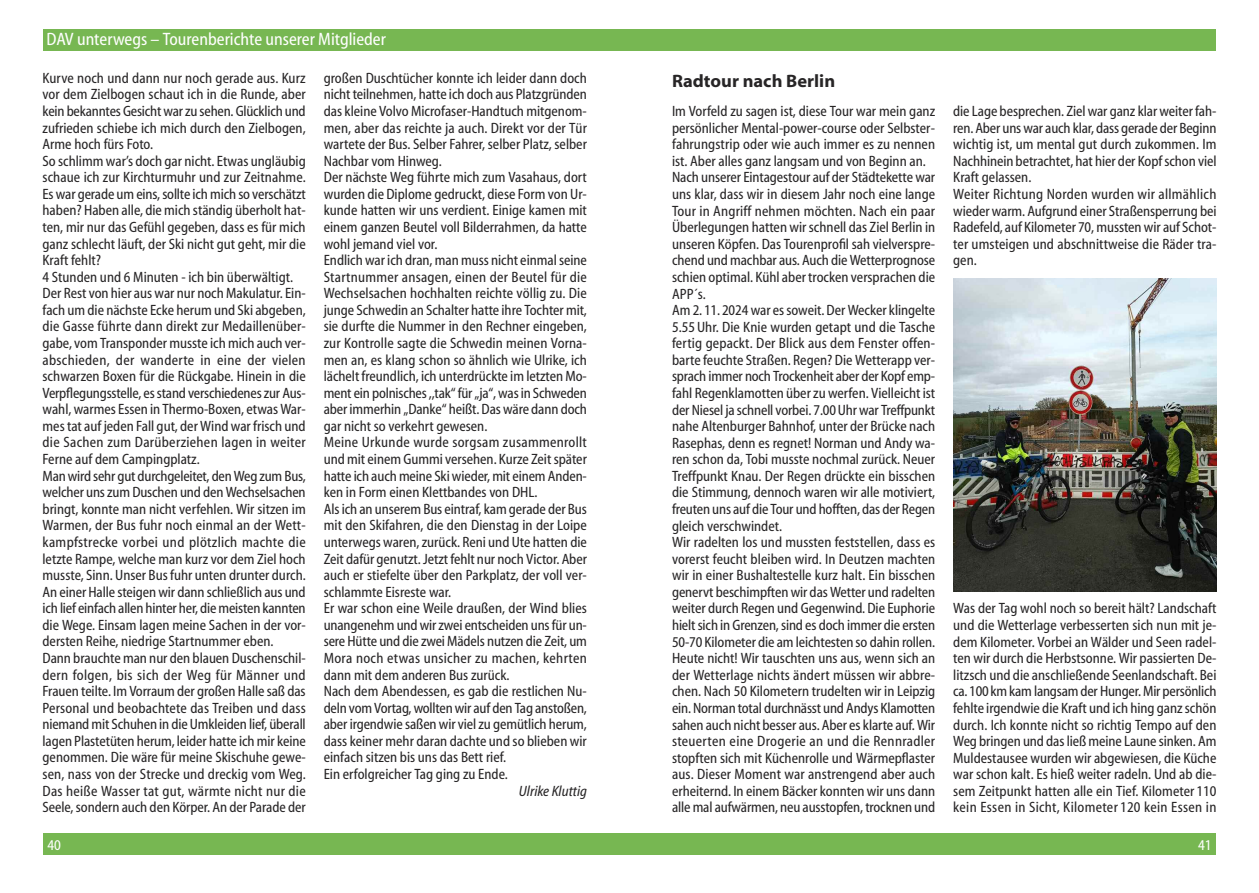
<style>
.page{position:relative;width:1259px;height:893px;background:#fff}
.page>*{position:absolute;margin:0;border:0;box-sizing:border-box;transform-origin:0 0}
.t1{font:condensed 18px "Myriad Web Pro";color:#fefefe}
.t2{font:700 18px "Myriad Web Pro";color:#272526}
.t3{font:condensed 15px/16.5px "Myriad Web Pro";color:#272526}
.t4{font:italic condensed 15px "Myriad Web Pro";color:#272526}
.t5{font:condensed 15px "Myriad Web Pro";color:#fefefe}
</style>
<div class="page">
<div style="left:629px;top:833px;width:587px;height:21px;background:#77b752"></div>
<div style="left:629px;top:30px;width:587px;height:21px;background:#77b752"></div>
<img style="left:953px;top:279px;width:263px;height:312px">
<div style="left:43px;top:833px;width:586px;height:21px;background:#77b752"></div>
<div style="left:43px;top:30px;width:586px;height:21px;background:#77b752"></div>
<p class="t1" style="left:46px;top:29px;width:341px">DAV unterwegs – Tourenberichte unserer Mitglieder</p>
<p class="t3" style="left:43px;top:69px;width:265px">Kurve noch und dann nur noch gerade aus. Kurz vor dem Zielbogen schaut ich in die Runde, aber kein bekanntes Gesicht war zu sehen. Glücklich und zufrieden schiebe ich mich durch den Zielbogen, Arme hoch fürs Foto.<br>So schlimm war’s doch gar nicht. Etwas ungläubig schaue ich zur Kirchturmuhr und zur Zeitnahme.<br>Es war gerade um eins, sollte ich mich so verschätzt haben? Haben alle, die mich ständig überholt hat&shy;ten, mir nur das Gefühl gegeben, dass es für mich ganz schlecht läuft, der Ski nicht gut geht, mir die Kraft fehlt?<br>4 Stunden und 6 Minuten - ich bin überwältigt.<br>Der Rest von hier aus war nur noch Makulatur. Ein&shy;fach um die nächste Ecke herum und Ski abgeben, die Gasse führte dann direkt zur Medaillenüber&shy;gabe, vom Transponder musste ich mich auch ver&shy;abschieden, der wanderte in eine der vielen schwarzen Boxen für die Rückgabe. Hinein in die Verpflegungsstelle, es stand verschiedenes zur Aus&shy;wahl, warmes Essen in Thermo-Boxen, etwas War&shy;mes tat auf jeden Fall gut, der Wind war frisch und die Sachen zum Darüberziehen lagen in weiter Ferne auf dem Campingplatz.<br>Man wird sehr gut durchgeleitet, den Weg zum Bus, welcher uns zum Duschen und den Wechselsachen bringt, konnte man nicht verfehlen. Wir sitzen im Warmen, der Bus fuhr noch einmal an der Wett&shy;kampfstrecke vorbei und plötzlich machte die letzte Rampe, welche man kurz vor dem Ziel hoch musste, Sinn. Unser Bus fuhr unten drunter durch.<br>An einer Halle steigen wir dann schließlich aus und ich lief einfach allen hinter her, die meisten kannten die Wege. Einsam lagen meine Sachen in der vor&shy;dersten Reihe, niedrige Startnummer eben.<br>Dann brauchte man nur den blauen Duschenschil&shy;dern folgen, bis sich der Weg für Männer und Frauen teilte. Im Vorraum der großen Halle saß das Personal und beobachtete das Treiben und dass niemand mit Schuhen in die Umkleiden lief, überall lagen Plastetüten herum, leider hatte ich mir keine genommen. Die wäre für meine Skischuhe gewe&shy;sen, nass von der Strecke und dreckig vom Weg.<br>Das heiße Wasser tat gut, wärmte nicht nur die Seele, sondern auch den Körper. An der Parade der</p>
<p class="t3" style="left:324px;top:69px;width:265px">großen Duschtücher konnte ich leider dann doch nicht teilnehmen, hatte ich doch aus Platzgründen das kleine Volvo Microfaser-Handtuch mitgenom&shy;men, aber das reichte ja auch. Direkt vor der Tür wartete der Bus. Selber Fahrer, selber Platz, selber Nachbar vom Hinweg.<br>Der nächste Weg führte mich zum Vasahaus, dort wurden die Diplome gedruckt, diese Form von Ur&shy;kunde hatten wir uns verdient. Einige kamen mit einem ganzen Beutel voll Bilderrahmen, da hatte wohl jemand viel vor.<br>Endlich war ich dran, man muss nicht einmal seine Startnummer ansagen, einen der Beutel für die Wechselsachen hochhalten reichte völlig zu. Die junge Schwedin an Schalter hatte ihre Tochter mit, sie durfte die Nummer in den Rechner eingeben, zur Kontrolle sagte die Schwedin meinen Vorna&shy;men an, es klang schon so ähnlich wie Ulrike, ich lächelt freundlich, ich unterdrückte im letzten Mo&shy;ment ein polnisches ,,tak“ für „ja“, was in Schweden aber immerhin „Danke“ heißt. Das wäre dann doch gar nicht so verkehrt gewesen.<br>Meine Urkunde wurde sorgsam zusammenrollt und mit einem Gummi versehen. Kurze Zeit später hatte ich auch meine Ski wieder, mit einem Anden&shy;ken in Form einen Klettbandes von DHL.<br>Als ich an unserem Bus eintraf, kam gerade der Bus mit den Skifahren, die den Dienstag in der Loipe unterwegs waren, zurück. Reni und Ute hatten die Zeit dafür genutzt. Jetzt fehlt nur noch Victor. Aber auch er stiefelte über den Parkplatz, der voll ver&shy;schlammte Eisreste war.<br>Er war schon eine Weile draußen, der Wind blies unangenehm und wir zwei entscheiden uns für un&shy;sere Hütte und die zwei Mädels nutzen die Zeit, um Mora noch etwas unsicher zu machen, kehrten dann mit dem anderen Bus zurück.<br>Nach dem Abendessen, es gab die restlichen Nu&shy;deln vom Vortag, wollten wir auf den Tag anstoßen, aber irgendwie saßen wir viel zu gemütlich herum, dass keiner mehr daran dachte und so blieben wir einfach sitzen bis uns das Bett rief.<br>Ein erfolgreicher Tag ging zu Ende.</p>
<p class="t4" style="left:519px;top:782px;width:70px">Ulrike Kluttig</p>
<p class="t5" style="left:47px;top:836px;width:15px">40</p>
<p class="t2" style="left:672px;top:70px;width:165px">Radtour nach Berlin</p>
<p class="t3" style="left:672px;top:103px;width:265px">Im Vorfeld zu sagen ist, diese Tour war mein ganz persönlicher Mental-power-course oder Selbster&shy;fahrungstrip oder wie auch immer es zu nennen ist. Aber alles ganz langsam und von Beginn an.<br>Nach unserer Eintagestour auf der Städtekette war uns klar, dass wir in diesem Jahr noch eine lange Tour in Angriff nehmen möchten. Nach ein paar Überlegungen hatten wir schnell das Ziel Berlin in unseren Köpfen. Das Tourenprofil sah vielverspre&shy;chend und machbar aus. Auch die Wetterprognose schien optimal. Kühl aber trocken versprachen die APP´s.<br>Am 2. 11. 2024 war es soweit. Der Wecker klingelte 5.55Uhr. Die Knie wurden getapt und die Tasche fertig gepackt. Der Blick aus dem Fenster offen&shy;barte feuchte Straßen. Regen? Die Wetterapp ver&shy;sprach immer noch Trockenheit aber der Kopf emp&shy;fahl Regenklamotten über zu werfen. Vielleicht ist der Niesel ja schnell vorbei. 7.00Uhr war Treffpunkt nahe Altenburger Bahnhof, unter der Brücke nach Rasephas, denn es regnet! Norman und Andy wa&shy;ren schon da, Tobi musste nochmal zurück. Neuer Treffpunkt Knau. Der Regen drückte ein bisschen die Stimmung, dennoch waren wir alle motiviert, freuten uns auf die Tour und hofften, das der Regen gleich verschwindet.<br>Wir radelten los und mussten feststellen, dass es vorerst feucht bleiben wird. In Deutzen machten wir in einer Bushaltestelle kurz halt. Ein bisschen genervt beschimpften wir das Wetter und radelten weiter durch Regen und Gegenwind. Die Euphorie hielt sich in Grenzen, sind es doch immer die ersten 50-70 Kilometer die am leichtesten so dahin rollen.<br>Heute nicht! Wir tauschten uns aus, wenn sich an der Wetterlage nichts ändert müssen wir abbre&shy;chen. Nach 50 Kilometern trudelten wir in Leipzig ein. Norman total durchnässt und Andys Klamotten sahen auch nicht besser aus. Aber es klarte auf. Wir steuerten eine Drogerie an und die Rennradler stopften sich mit Küchenrolle und Wärmepflaster aus. Dieser Moment war anstrengend aber auch erheiternd. In einem Bäcker konnten wir uns dann alle mal aufwärmen, neu ausstopfen, trocknen und</p>
<p class="t3" style="left:953px;top:103px;width:265px">die Lage besprechen. Ziel war ganz klar weiter fah&shy;ren. Aber uns war auch klar, dass gerade der Beginn wichtig ist, um mental gut durch zukommen. Im Nachhinein betrachtet, hat hier der Kopf schon viel Kraft gelassen.<br>Weiter Richtung Norden wurden wir allmählich wieder warm. Aufgrund einer Straßensperrung bei Radefeld, auf Kilometer 70, mussten wir auf Schot&shy;ter umsteigen und abschnittweise die Räder tra&shy;gen.</p>
<p class="t3" style="left:953px;top:600px;width:265px;text-align:justify">Was der Tag wohl noch so bereit hält? Landschaft und die Wetterlage verbesserten sich nun mit je&shy;dem Kilometer. Vorbei an Wälder und Seen radel&shy;ten wir durch die Herbstsonne. Wir passierten De&shy;litzsch und die anschließende Seenlandschaft. Bei ca.100km kam langsam der Hunger. Mir persönlich fehlte irgendwie die Kraft und ich hing ganz schön durch. Ich konnte nicht so richtig Tempo auf den Weg bringen und das ließ meine Laune sinken. Am Muldestausee wurden wir abgewiesen, die Küche war schon kalt. Es hieß weiter radeln. Und ab die&shy;sem Zeitpunkt hatten alle ein Tief. Kilometer 110 kein Essen in Sicht, Kilometer 120 kein Essen in</p>
<p class="t5" style="left:1198px;top:836px;width:15px">41</p>
</div>
